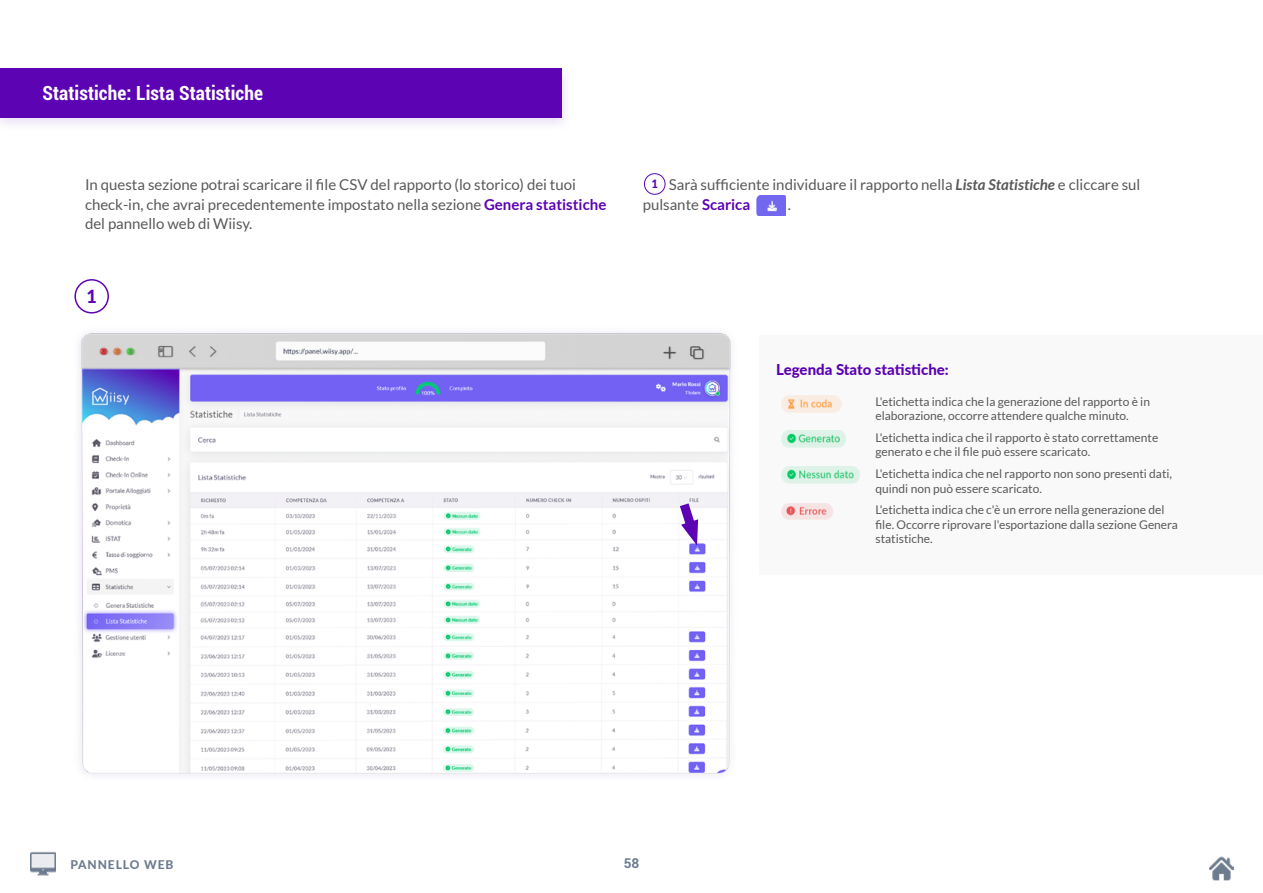
<style>
.page{position:relative;width:1263px;height:893px;background:#fff}
.page>*{position:absolute;margin:0;border:0;box-sizing:border-box;transform-origin:0 0}
.t1{font:700 condensed 19.5px "Roboto";letter-spacing:.005em;color:#fff}
.t2{font:800 18px "Lato";color:#5c03b3}
.t3{font:15px/19.5px "Lato";color:#595959}
.t4{font:800 15px "Lato";color:#5b01b1}
.t5{font:700 13.5px "Roboto";color:#6d7b8f}
.t6{font:12px/14.4px "Lato";color:#595959}
.t7{font:800 12px "Lato";letter-spacing:.075em;color:#6d7b8f}
.t8{font:800 11.55px "Lato";color:#5c03b3}
.s1{font-weight:700;color:#5c03b3}
.s2{font-weight:700;font-style:italic}
</style>
<div class="page">
<img style="left:30px;top:851px;width:26px;height:25px">
<img style="left:1209px;top:856px;width:24px;height:24px">
<div style="left:0;top:63px;width:573px;height:70px;background:#5b01b1;opacity:.13"></div>
<div style="left:0;top:68px;width:561px;height:50px;background:#5c03b3"></div>
<img style="left:78px;top:333px;width:653px;height:443px">
<svg style="left:673px;top:493px;width:31px;height:52px"></svg>
<div style="left:760px;top:335px;width:503px;height:239px;background:#f9f9fa"></div>
<img style="left:757px;top:196px;width:29px;height:19px">
<div style="left:644px;top:173px;width:21px;height:22px;border:1px solid #5c03b3;border-radius:50%"></div>
<div style="left:74px;top:279px;width:35px;height:35px;border:2px solid #5c03b3;border-radius:50%"></div>
<img style="left:782px;top:396px;width:60px;height:16px">
<img style="left:782px;top:503px;width:51px;height:17px">
<img style="left:782px;top:431px;width:63px;height:16px">
<img style="left:782px;top:467px;width:78px;height:16px">
<h1 class="t1" style="left:42px;top:80px;width:222px">Statistiche: Lista Statistiche</h1>
<p class="t3" style="left:85px;top:175px;width:523px">In questa sezione potrai scaricare il file CSV del rapporto (lo storico) dei tuoi check-in, che avrai precedentemente impostato nella sezione <span class="s1">Genera statistiche </span>del pannello web di Wiisy.</p>
<h2 class="t2" style="left:86px;top:283px;width:12px">1</h2>
<p class="t3" style="left:643px;top:175px;width:499px;text-indent:26px">Sarà sufficiente individuare il rapporto nella <span class="s2">Lista Statistiche</span> e cliccare sul pulsante <span class="s1">Scarica</span></p>
<p class="t8" style="left:651px;top:175px;width:8px">1</p>
<p class="t3" style="left:788px;top:195px;width:5px">.</p>
<p class="t4" style="left:776px;top:358px;width:174px">Legenda Stato statistiche:</p>
<p class="t6" style="left:875px;top:394px;width:276px">L'etichetta indica che la generazione del rapporto è in elaborazione, occorre attendere qualche minuto.</p>
<p class="t6" style="left:875px;top:430px;width:284px">L'etichetta indica che il rapporto è stato correttamente generato e che il file può essere scaricato.</p>
<p class="t6" style="left:875px;top:466px;width:298px">L'etichetta indica che nel rapporto non sono presenti dati, quindi non può essere scaricato.</p>
<p class="t6" style="left:875px;top:503px;width:304px">L'etichetta indica che c'è un errore nella generazione del file. Occorre riprovare l'esportazione dalla sezione Genera statistiche.</p>
<p class="t7" style="left:70px;top:855px;width:105px">PANNELLO WEB</p>
<p class="t5" style="left:624px;top:854px;width:17px">58</p>
</div>
